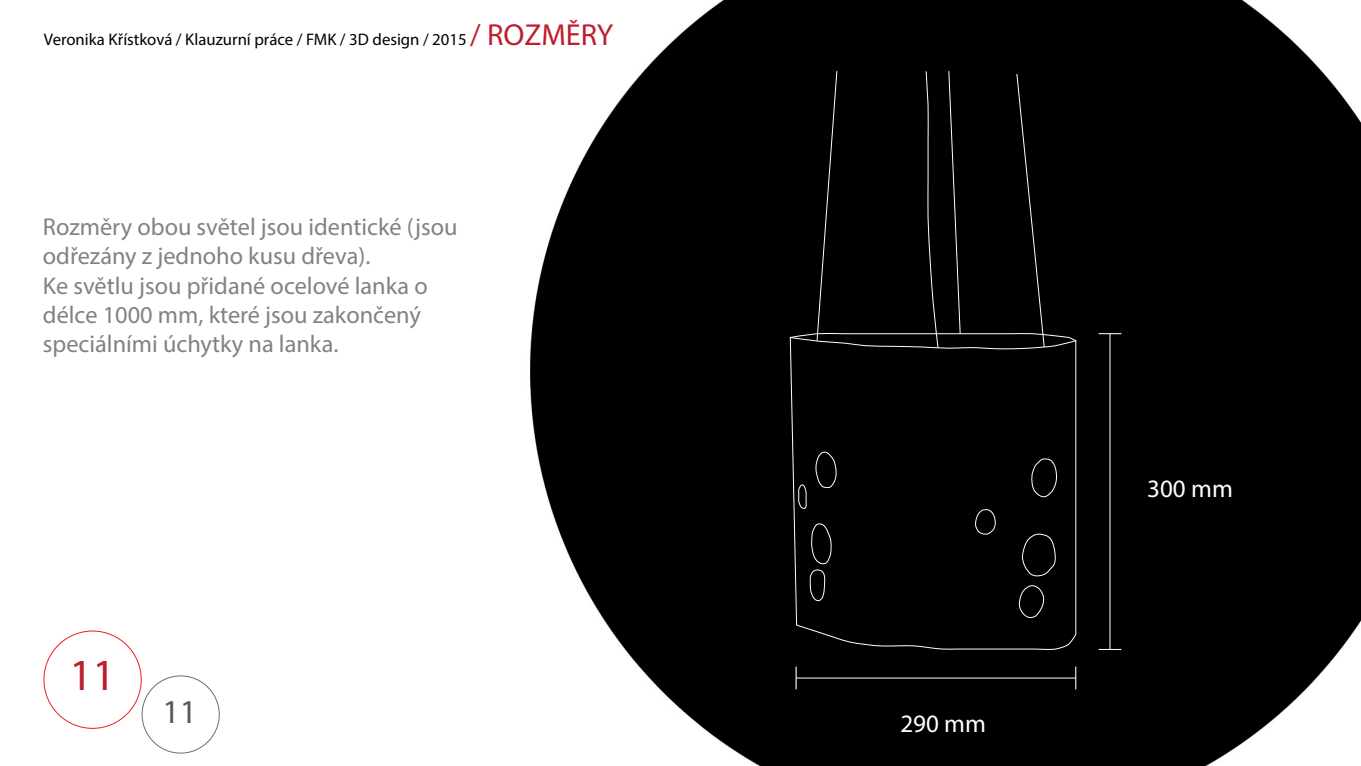
<style>
.page{position:relative;width:1361px;height:766px;background:#fff}
.page>*{position:absolute;margin:0;border:0;box-sizing:border-box;transform-origin:0 0}
.t1{font:44.61px "Myriad Pro";color:#be1e2d}
.t2{font:33.45px "Myriad Pro";color:#58595b}
.t3{font:25.05px "Myriad Pro";color:#fff}
.t4{font:24.33px/29.2px "Myriad Pro";color:#808285}
.t5{font:16.74px "Myriad Pro";color:#000}
.s1{font-size:30.42px;color:#be1e2d}
</style>
<div class="page">
<img style="left:530px;top:0;width:831px;height:765px">
<div style="left:789px;top:348px;width:287px;height:360px;background:#000"></div>
<svg style="left:1031px;top:458px;width:26px;height:46px"></svg>
<svg style="left:1021px;top:533px;width:35px;height:43px;background:#131313"></svg>
<svg style="left:974px;top:508px;width:22px;height:27px"></svg>
<svg style="left:1019px;top:584px;width:25px;height:34px"></svg>
<svg style="left:815px;top:451px;width:21px;height:37px"></svg>
<svg style="left:797px;top:483px;width:10px;height:26px"></svg>
<svg style="left:809px;top:522px;width:23px;height:79px;background:#181818"></svg>
<div style="left:789px;top:70px;width:288px;height:278px;background:#000"></div>
<hr style="left:796px;top:677px;width:280px;height:1px;background:#fff">
<hr style="left:1109px;top:333px;width:1px;height:316px;background:#fff">
<svg style="left:796px;top:666px;width:1px;height:23px"></svg>
<svg style="left:1075px;top:666px;width:1px;height:23px"></svg>
<svg style="left:1098px;top:649px;width:23px;height:1px"></svg>
<svg style="left:1098px;top:333px;width:23px;height:1px"></svg>
<div style="left:142px;top:675px;width:78px;height:78px;border:1px solid #6d6e71;border-radius:50%"></div>
<p class="t5" style="left:44px;top:29px;width:571px">Veronika Křístková / Klauzurní práce / FMK / 3D design / 2015 <span class="s1">/ ROZMĚRY</span></p>
<p class="t4" style="left:43px;top:212px;width:416px">Rozměry obou světel jsou identické (jsou odřezány z jednoho kusu dřeva).<br>Ke světlu jsou přidané ocelové lanka o délce 1000 mm, které jsou zakončený speciálními úchytky na lanka.</p>
<h1 class="t1" style="left:70px;top:647px;width:47px">11</h1>
<h2 class="t2" style="left:163px;top:690px;width:36px">11</h2>
<p class="t3" style="left:900px;top:708px;width:87px">290 mm</p>
<p class="t3" style="left:1147px;top:472px;width:87px">300 mm</p>
</div>
